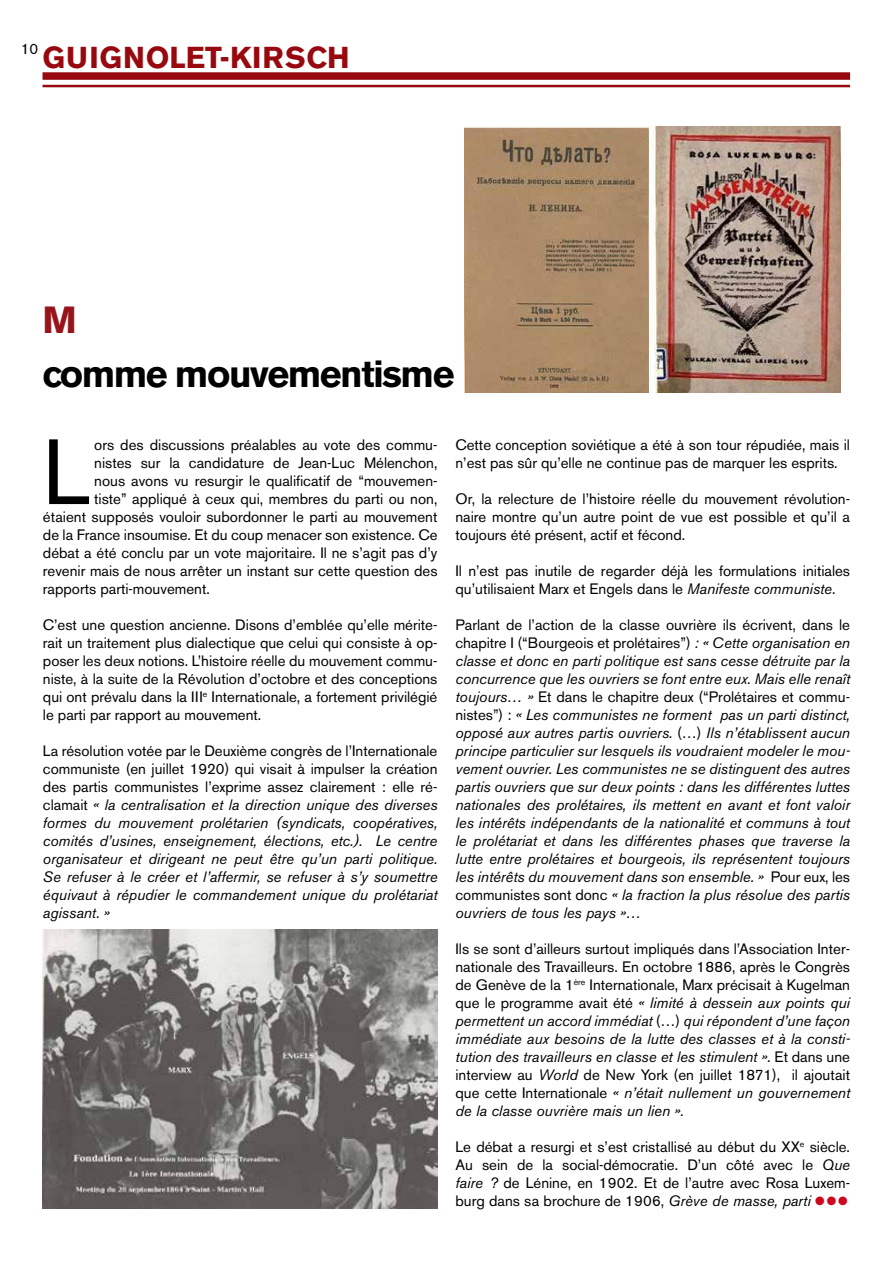
<style>
.page{position:relative;width:893px;height:1263px;background:#fff}
.page>*{position:absolute;margin:0;border:0;box-sizing:border-box;transform-origin:0 0}
.t1{font:91.5px "Akzidenz Grotesk BE";color:#000}
.t2{font:700 37.5px "Akzidenz Grotesk BE";letter-spacing:-.04em;color:#000}
.t3{font:700 37.5px "Akzidenz Grotesk BE";color:#98141b}
.t4{font:700 30px "Akzidenz Grotesk BE";letter-spacing:.02em;color:#98090f}
.t5{font:15px/18px "Akzidenz Grotesk BE";color:#000;text-align:justify}
.t6{font:italic 15px/18px "Akzidenz Grotesk BE";color:#000;text-align:justify}
.t7{font:12px "Zapf Dingbats ITC";color:#cd071e}
.s1{font-style:normal}
.s2{font-style:italic}
</style>
<div class="page">
<div style="left:43px;top:72px;width:807px;height:8px;background:#98090f"></div>
<hr style="left:43px;top:85px;width:807px;height:2px;background:#98090f">
<img style="left:43px;top:929px;width:395px;height:280px">
<img style="left:465px;top:126px;width:376px;height:266px">
<p class="t5" style="left:21px;top:40px;width:19px">10</p>
<h3 class="t4" style="left:43px;top:40px;width:309px">GUIGNOLET-KIRSCH</h3>
<h2 class="t3" style="left:43px;top:298px;width:36px">M</h2>
<h2 class="t2" style="left:43px;top:352px;width:414px">comme mouvementisme</h2>
<h1 class="t1" style="left:43px;top:418px;width:49px">L</h1>
<p class="t5" style="left:94px;top:436px;width:345px">ors des discussions préalables au vote des commu-</p>
<p class="t5" style="left:94px;top:454px;width:345px">nistes sur la candidature de Jean-Luc Mélenchon,</p>
<p class="t5" style="left:94px;top:472px;width:345px">nous avons vu resurgir le qualificatif de “mouvemen-</p>
<p class="t5" style="left:94px;top:490px;width:345px">tiste” appliqué à ceux qui, membres du parti ou non,</p>
<p class="t5" style="left:43px;top:508px;width:396px">étaient supposés vouloir subordonner le parti au mouvement</p>
<p class="t5" style="left:43px;top:526px;width:396px">de la France insoumise. Et du coup menacer son existence. Ce</p>
<p class="t5" style="left:43px;top:544px;width:396px">débat a été conclu par un vote majoritaire. Il ne s’agit pas d’y</p>
<p class="t5" style="left:43px;top:562px;width:396px">revenir mais de nous arrêter un instant sur cette question des</p>
<p class="t5" style="left:43px;top:580px;width:168px">rapports parti-mouvement.</p>
<p class="t5" style="left:43px;top:616px;width:396px">C’est une question ancienne. Disons d’emblée qu’elle mérite&shy;rait un traitement plus dialectique que celui qui consiste à op&shy;poser les deux notions. L’histoire réelle du mouvement commu&shy;niste, à la suite de la Révolution d’octobre et des conceptions qui ont prévalu dans la III<sup>e</sup> Internationale, a fortement privilégié le parti par rapport au mouvement.</p>
<p class="t6" style="left:43px;top:742px;width:396px"><span class="s1">La résolution votée par le Deuxième congrès de l’Internationale communiste (en juillet 1920) qui visait à impulser la création des partis communistes l’exprime assez clairement : elle ré&shy;clamait</span> « la centralisation et la direction unique des diverses formes du mouvement prolétarien (syndicats, coopératives, comités d’usines, enseignement, élections, etc.). Le centre organisateur et dirigeant ne peut être qu’un parti politique.<br>Se refuser à le créer et l’affermir, se refuser à s’y soumettre équivaut à répudier le commandement unique du prolétariat agissant<span class="s1">.</span> »</p>
<p class="t5" style="left:455px;top:436px;width:396px">Cette conception soviétique a été à son tour répudiée, mais il n’est pas sûr qu’elle ne continue pas de marquer les esprits.</p>
<p class="t5" style="left:455px;top:490px;width:396px">Or, la relecture de l’histoire réelle du mouvement révolution&shy;naire montre qu’un autre point de vue est possible et qu’il a toujours été présent, actif et fécond.</p>
<p class="t5" style="left:455px;top:562px;width:396px">Il n’est pas inutile de regarder déjà les formulations initiales qu’utilisaient Marx et Engels dans le <span class="s2">Manifeste communiste</span>.</p>
<p class="t6" style="left:455px;top:616px;width:396px"><span class="s1">Parlant de l’action de la classe ouvrière ils écrivent, dans le chapitre I (“Bourgeois et prolétaires”)</span> : « Cette organisation en classe et donc en parti politique est sans cesse détruite par la concurrence que les ouvriers se font entre eux. Mais elle renaît toujours… » <span class="s1">Et dans le chapitre deux (“Prolétaires et commu&shy;nistes”) :</span> « Les communistes ne forment pas un parti distinct, opposé aux autres partis ouvriers. <span class="s1">(…)</span> Ils n’établissent aucun principe particulier sur lesquels ils voudraient modeler le mou&shy;vement ouvrier. Les communistes ne se distinguent des autres partis ouvriers que sur deux points : dans les différentes luttes nationales des prolétaires, ils mettent en avant et font valoir les intérêts indépendants de la nationalité et communs à tout le prolétariat et dans les différentes phases que traverse la lutte entre prolétaires et bourgeois, ils représentent toujours les intérêts du mouvement dans son ensemble. » <span class="s1">Pour eux, les communistes sont donc</span> « la fraction la plus résolue des partis ouvriers de tous les pays »…</p>
<p class="t5" style="left:455px;top:940px;width:396px">Ils se sont d’ailleurs surtout impliqués dans l’Association Inter&shy;nationale des Travailleurs. En octobre 1886, après le Congrès de Genève de la 1<sup>ère</sup> Internationale, Marx précisait à Kugelman que le programme avait été <span class="s2">« limité à dessein aux points qui permettent un accord immédiat</span> (…) <span class="s2">qui répondent d’une façon immédiate aux besoins de la lutte des classes et à la consti&shy;tution des travailleurs en classe et les stimulent ».</span> Et dans une interview au <span class="s2">World</span> de New York (en juillet 1871), il ajoutait que cette Internationale <span class="s2">« n’était nullement un gouvernement de la classe ouvrière mais un lien ».</span></p>
<p class="t5" style="left:455px;top:1138px;width:396px">Le débat a resurgi et s’est cristallisé au début du XX<sup>e</sup> siècle.<br>Au sein de la social-démocratie. D’un côté avec le <span class="s2">Que faire ?</span> de Lénine, en 1902. Et de l’autre avec Rosa Luxem&shy;burg dans sa brochure de 1906, <span class="s2">Grève de masse, parti</span></p>
<p class="t7" style="left:815px;top:1195px;width:34px">● ● ●</p>
</div>
